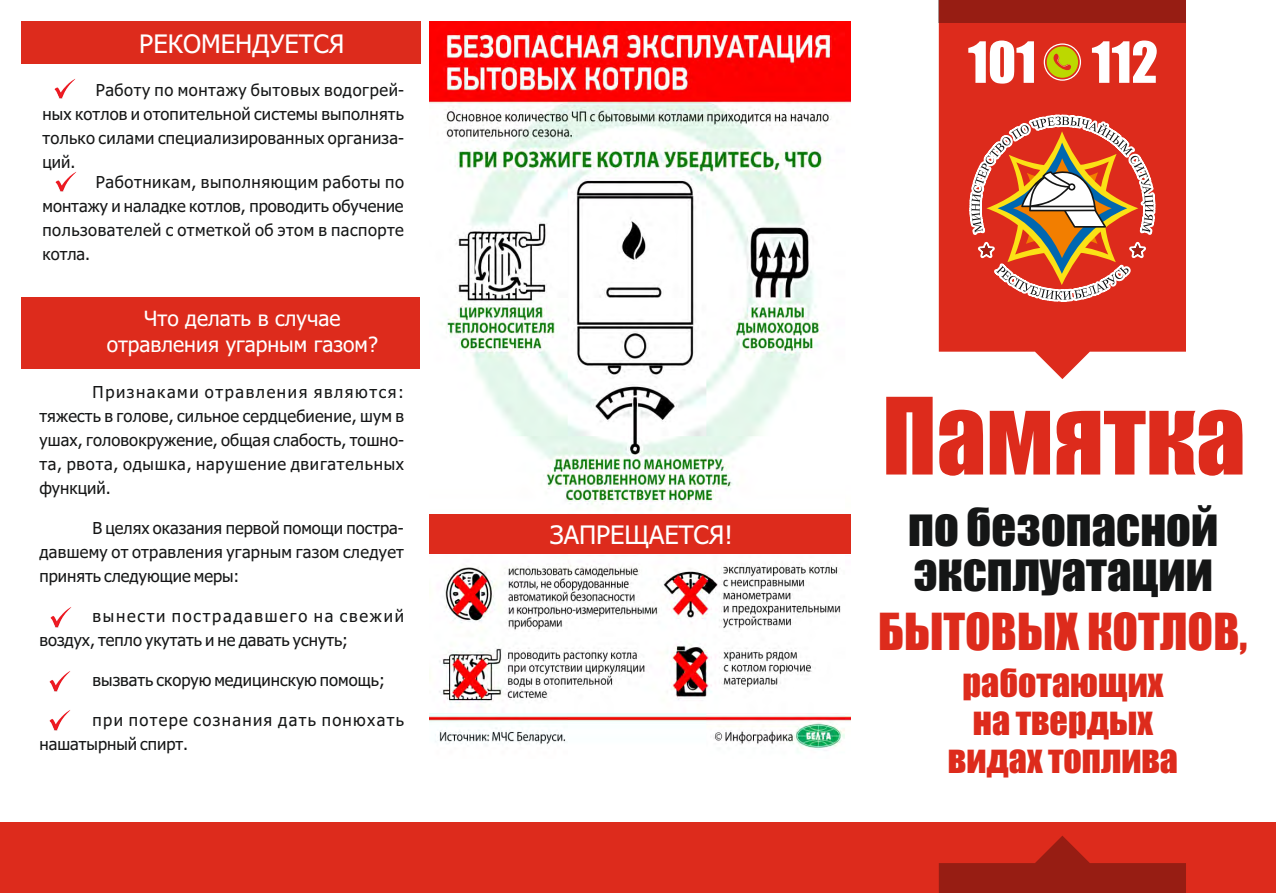
<style>
.page{position:relative;width:1276px;height:893px;background:#fff}
.page>*{position:absolute;margin:0;border:0;box-sizing:border-box;transform-origin:0 0}
.t1{font:98.25px "Impact";color:#dd2b1c}
.t2{font:52.5px "Impact";color:#fff}
.t3{font:48.6px/45.3px "Impact";color:#151616}
.t4{font:47.1px "Impact";color:#dd2b1c}
.t5{font:36px/37.8px "Impact";color:#dd2b1c;text-align:center}
.t6{font:25.5px "Tahoma";color:#fff}
.t7{font:21px/25.3px "Tahoma";color:#fff;text-align:center}
.t8{font:16.5px/24.2px "Tahoma";letter-spacing:.015em;color:#151616;text-align:justify}
.t9{font:16.5px/24.2px "Tahoma";letter-spacing:.08em;color:#151616}
.t10{font:16.5px "Tahoma";letter-spacing:.035em;color:#151616}
</style>
<div class="page">
<div style="left:21px;top:21px;width:399px;height:43px;background:#dd2b1c"></div>
<div style="left:21px;top:298px;width:399px;height:71px;background:#dd2b1c"></div>
<div style="left:939px;top:23px;width:247px;height:329px;background:#dd2b1c"></div>
<div style="left:0;top:822px;width:1276px;height:71px;background:#dd2b1c"></div>
<svg style="left:954px;top:47px;width:216px;height:332px"></svg>
<svg style="left:971px;top:117px;width:182px;height:183px"></svg>
<div style="left:939px;top:0;width:247px;height:23px;background:#971d13"></div>
<svg style="left:939px;top:836px;width:247px;height:57px"></svg>
<svg style="left:1043px;top:43px;width:38px;height:38px"></svg>
<img style="left:54px;top:79px;width:21px;height:20px">
<img style="left:55px;top:172px;width:21px;height:20px">
<img style="left:50px;top:607px;width:22px;height:20px">
<img style="left:49px;top:671px;width:22px;height:20px">
<img style="left:49px;top:710px;width:22px;height:20px">
<img style="left:429px;top:21px;width:421px;height:729px">
<div style="left:429px;top:514px;width:421px;height:40px;background:#dd2b1c"></div>
<h3 class="t6" style="left:139px;top:33px;width:207px">РЕКОМЕНДУЕТСЯ</h3>
<p class="t10" style="left:96px;top:83px;width:310px">Работу по монтажу бытовых водогрей-</p>
<p class="t8" style="left:42px;top:103px;width:363px">ных котлов и отопительной системы выполнять только силами специализированных организа&shy;ций.</p>
<p class="t8" style="left:42px;top:171px;width:363px;text-indent:53px">Работникам, выполняющим работы по монтажу и наладке котлов, проводить обучение пользователей с отметкой об этом в паспорте котла.</p>
<p class="t7" style="left:107px;top:308px;width:273px">Что делать в случае отравления угарным газом?</p>
<p class="t8" style="left:39px;top:381px;width:366px;text-indent:53px">Признаками отравления являются: тяжесть в голове, сильное сердцебиение, шум в ушах, головокружение, общая слабость, тошно&shy;та, рвота, одышка, нарушение двигательных функций.</p>
<p class="t8" style="left:39px;top:517px;width:366px;text-indent:53px">В целях оказания первой помощи постра&shy;давшему от отравления угарным газом следует принять следующие меры:</p>
<p class="t8" style="left:39px;top:605px;width:366px;text-indent:53px">вынести пострадавшего на свежий воздух, тепло укутать и не давать уснуть;</p>
<p class="t8" style="left:93px;top:669px;width:294px">вызвать скорую медицинскую помощь;</p>
<p class="t9" style="left:39px;top:709px;width:366px;text-indent:53px">при потере сознания дать понюхать нашатырный спирт.</p>
<h3 class="t6" style="left:550px;top:525px;width:184px">ЗАПРЕЩАЕТСЯ!</h3>
<h2 class="t2" style="left:968px;top:41px;width:191px">101 112</h2>
<h1 class="t1" style="left:882px;top:397px;width:365px">Памятка</h1>
<h3 class="t3" style="left:908px;top:507px;width:311px">по безопасной эксплуатации</h3>
<h3 class="t4" style="left:878px;top:613px;width:370px">БЫТОВЫХ КОТЛОВ,</h3>
<h3 class="t5" style="left:948px;top:666px;width:232px">работающих на твердых видах топлива</h3>
</div>
